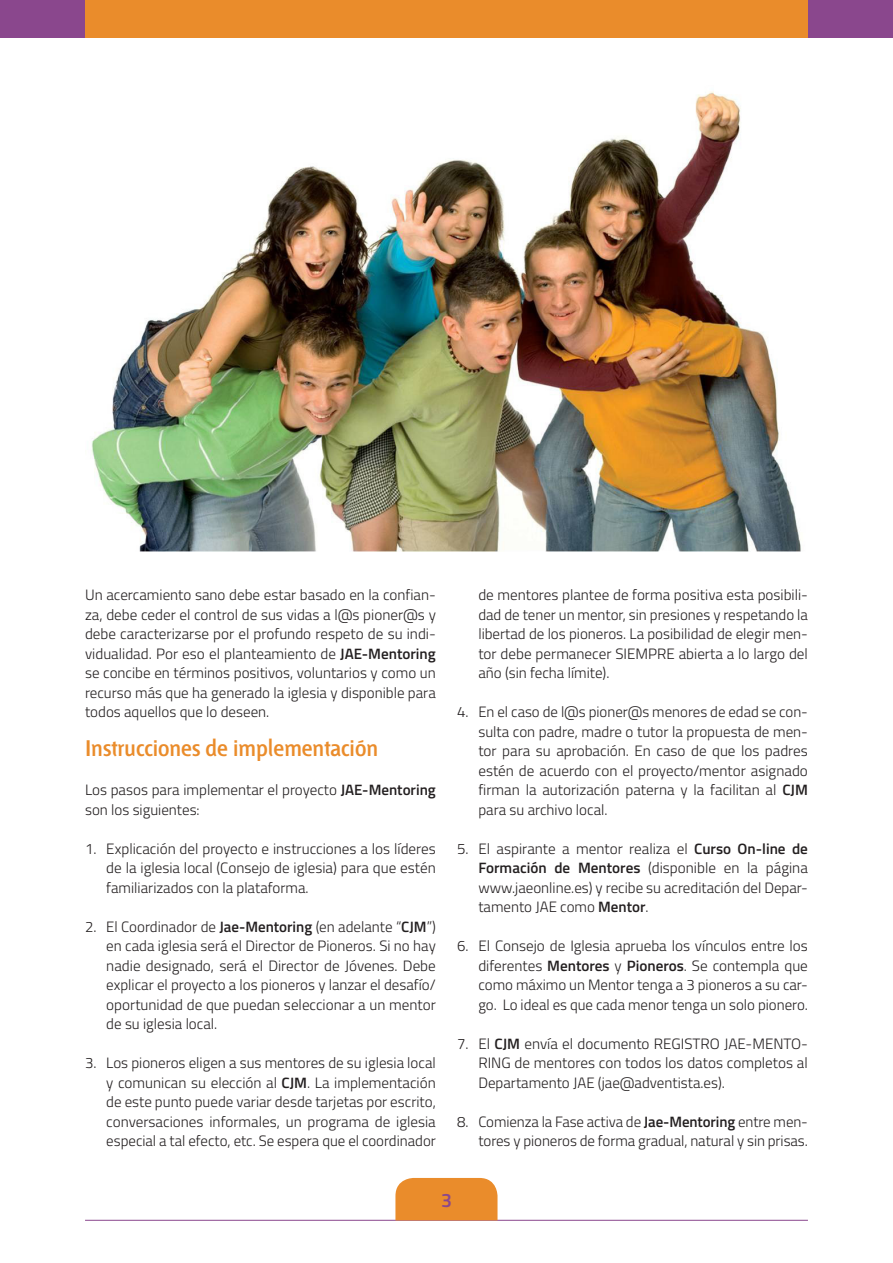
<style>
.page{position:relative;width:893px;height:1263px;background:#fff}
.page>*{position:absolute;margin:0;border:0;box-sizing:border-box;transform-origin:0 0}
.Subtítulo_texto{font:600 22.5px "Fontana ND Cc Os F";color:#ea8c2b}
.t1{font:600 19.5px "Titillium";color:#8a478d}
.Texto{font:300 15px/19.5px "Titillium";color:#231f20;text-align:justify}
.s1{font-weight:600}
</style>
<div class="page">
<hr style="left:85px;top:1220px;width:723px;height:1px;background:#8a478d">
<div style="left:395px;top:1178px;width:102px;height:42px;background:#ea8c2b"></div>
<div style="left:0;top:0;width:85px;height:38px;background:#8a478d"></div>
<div style="left:808px;top:0;width:85px;height:38px;background:#8a478d"></div>
<div style="left:85px;top:0;width:722px;height:38px;background:#ea8c2b"></div>
<img style="left:91px;top:91px;width:710px;height:461px">
<p class="Texto" style="left:85px;top:584px;width:352px">Un acercamiento sano debe estar basado en la confian&shy;za, debe ceder el control de sus vidas a l@s pioner@s y debe caracterizarse por el profundo respeto de su indi&shy;vidualidad. Por eso el planteamiento de <span class="s1">JAE-Mentoring </span>se concibe en términos positivos, voluntarios y como un recurso más que ha generado la iglesia y disponible para todos aquellos que lo deseen.</p>
<p class="Subtítulo_texto" style="left:85px;top:738px;width:295px">Instrucciones de implementación</p>
<p class="Texto" style="left:85px;top:779px;width:352px">Los pasos para implementar el proyecto <span class="s1">JAE-Mentoring </span>son los siguientes:</p>
<p class="Texto" style="left:106px;top:838px;width:331px;text-indent:-21px">1. Explicación del proyecto e instrucciones a los líderes de la iglesia local (Consejo de iglesia) para que estén familiarizados con la plataforma.</p>
<p class="Texto" style="left:106px;top:916px;width:331px;text-indent:-21px">2. El Coordinador de <span class="s1">Jae-Mentoring</span> (en adelante “<span class="s1">CJM</span>”) en cada iglesia será el Director de Pioneros. Si no hay nadie designado, será el Director de Jóvenes. Debe explicar el proyecto a los pioneros y lanzar el desafío/ oportunidad de que puedan seleccionar a un mentor de su iglesia local.</p>
<p class="Texto" style="left:106px;top:1052px;width:331px;text-indent:-21px">3. Los pioneros eligen a sus mentores de su iglesia local y comunican su elección al <span class="s1">CJM</span>. La implementación de este punto puede variar desde tarjetas por escrito, conversaciones informales, un programa de iglesia especial a tal efecto, etc. Se espera que el coordinador</p>
<p class="Texto" style="left:478px;top:584px;width:331px">de mentores plantee de forma positiva esta posibili&shy;dad de tener un mentor, sin presiones y respetando la libertad de los pioneros. La posibilidad de elegir men&shy;tor debe permanecer SIEMPRE abierta a lo largo del año (sin fecha límite).</p>
<p class="Texto" style="left:478px;top:701px;width:331px;text-indent:-21px">4. En el caso de l@s pioner@s menores de edad se con&shy;sulta con padre, madre o tutor la propuesta de men&shy;tor para su aprobación. En caso de que los padres estén de acuerdo con el proyecto/mentor asignado firman la autorización paterna y la facilitan al <span class="s1">CJM </span>para su archivo local.</p>
<p class="Texto" style="left:478px;top:838px;width:331px;text-indent:-21px">5. El aspirante a mentor realiza el <span class="s1">Curso On-line de Formación de Mentores</span> (disponible en la página www.jaeonline.es) y recibe su acreditación del Depar&shy;tamento JAE como <span class="s1">Mentor</span>.</p>
<p class="Texto" style="left:478px;top:935px;width:331px;text-indent:-21px">6. El Consejo de Iglesia aprueba los vínculos entre los diferentes <span class="s1">Mentores</span> y <span class="s1">Pioneros</span>. Se contempla que como máximo un Mentor tenga a 3 pioneros a su car&shy;go. Lo ideal es que cada menor tenga un solo pionero.</p>
<p class="Texto" style="left:478px;top:1033px;width:331px;text-indent:-21px">7. El <span class="s1">CJM</span> envía el documento REGISTRO JAE-MENTO-RING de mentores con todos los datos completos al Departamento JAE (jae@adventista.es).</p>
<p class="Texto" style="left:457px;top:1111px;width:352px;text-align:right">8. Comienza la Fase activa de <span class="s1">Jae-Mentoring</span> entre men&shy;tores y pioneros de forma gradual, natural y sin prisas.</p>
<h2 class="t1" style="left:441px;top:1185px;width:12px">3</h2>
</div>
